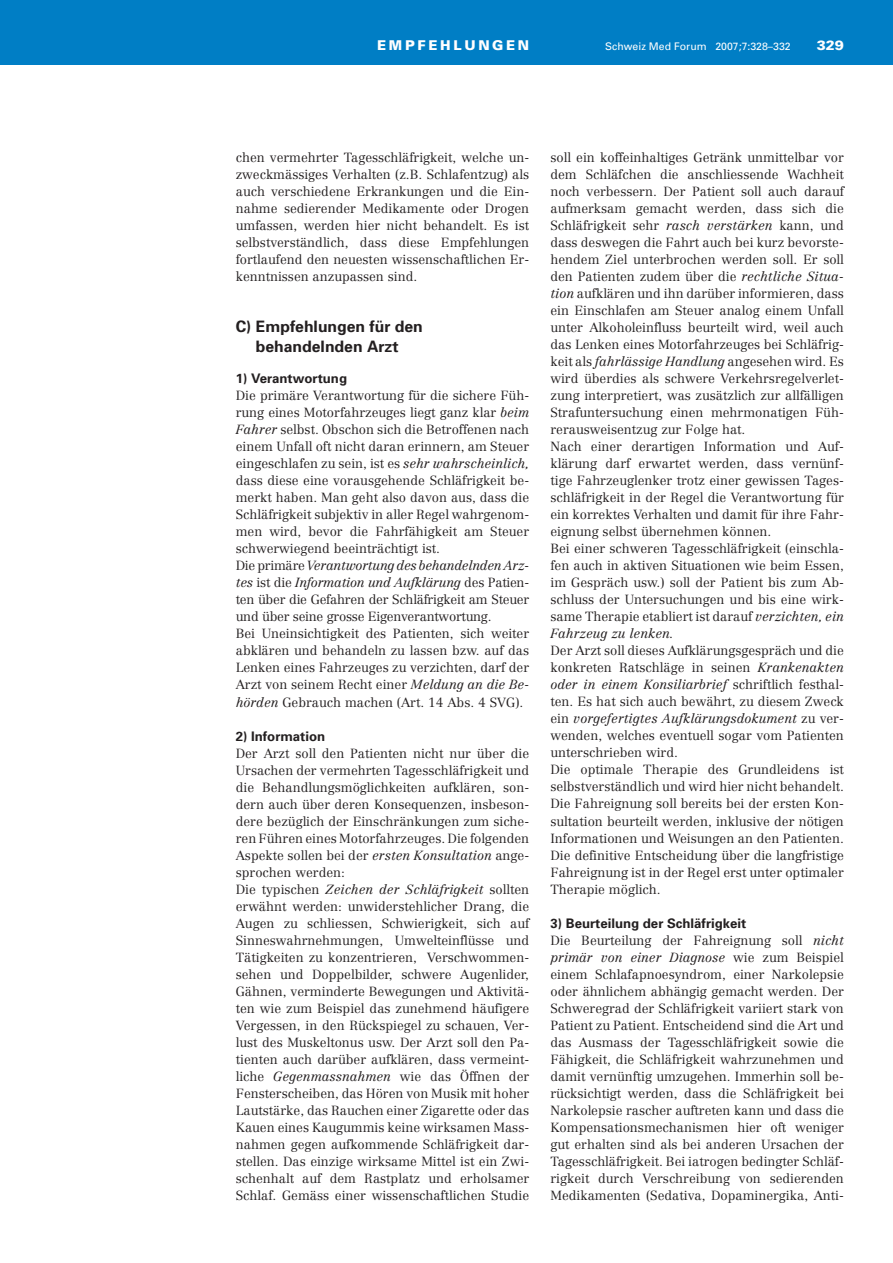
<style>
.page{position:relative;width:893px;height:1263px;background:#fff}
.page>*{position:absolute;margin:0;border:0;box-sizing:border-box;transform-origin:0 0}
.t1{font:700 15.75px/20px "Univers";color:#231f20;text-align:center}
.t2{font:900 13.5px "Univers";letter-spacing:.2em;color:#fff}
.t3{font:700 13.2px "Univers";color:#231f20}
.t4{font:300 13.05px/17px "Centennial";color:#231f20}
.t5{font:10.5px "Univers";color:#fff}
.s1{font-style:italic}
</style>
<div class="page">
<div style="left:0;top:0;width:893px;height:64px;background:#007ec5"></div>
<p class="t2" style="left:377px;top:40px;width:153px">EMPFEHLUNGEN</p>
<p class="t5" style="left:605px;top:42px;width:187px">Schweiz Med Forum 2007;7:328–332</p>
<p class="t2" style="left:817px;top:40px;width:29px">329</p>
<p class="t4" style="left:236px;top:150px;width:295px;text-align:justify">chen vermehrter Tagesschläfrigkeit, welche un&shy;zweckmässiges Verhalten (z.B. Schlafentzug) als auch verschiedene Erkrankungen und die Ein&shy;nahme sedierender Medikamente oder Drogen umfassen, werden hier nicht behandelt. Es ist selbstverständlich, dass diese Empfehlungen fortlaufend den neuesten wissenschaftlichen Er&shy;kenntnissen anzupassen sind.</p>
<p class="t1" style="left:236px;top:318px;width:189px">C) Empfehlungen für den behandelnden Arzt</p>
<p class="t3" style="left:236px;top:373px;width:113px">1) Verantwortung</p>
<p class="t4" style="left:236px;top:388px;width:295px">Die primäre Verantwortung für die sichere Füh&shy;rung eines Motorfahrzeuges liegt ganz klar <span class="s1">beim Fahrer</span> selbst. Obschon sich die Betroffenen nach einem Unfall oft nicht daran erinnern, am Steuer eingeschlafen zu sein, ist es <span class="s1">sehr wahrscheinlich, </span>dass diese eine vorausgehende Schläfrigkeit be&shy;merkt haben. Man geht also davon aus, dass die Schläfrigkeit subjektiv in aller Regel wahrgenom&shy;men wird, bevor die Fahrfähigkeit am Steuer schwerwiegend beeinträchtigt ist.<br>Die primäre <span class="s1">Verantwortung des behandelnden Arz&shy;tes</span> ist die <span class="s1">Information und Aufklärung</span> des Patien&shy;ten über die Gefahren der Schläfrigkeit am Steuer und über seine grosse Eigenverantwortung.<br>Bei Uneinsichtigkeit des Patienten, sich weiter abklären und behandeln zu lassen bzw. auf das Lenken eines Fahrzeuges zu verzichten, darf der Arzt von seinem Recht einer <span class="s1">Meldung an die Be&shy;hörden</span> Gebrauch machen (Art. 14 Abs. 4 SVG).</p>
<p class="t3" style="left:236px;top:731px;width:91px">2) Information</p>
<p class="t4" style="left:236px;top:745px;width:295px">Der Arzt soll den Patienten nicht nur über die Ursachen der vermehrten Tagesschläfrigkeit und die Behandlungsmöglichkeiten aufklären, son&shy;dern auch über deren Konsequenzen, insbeson&shy;dere bezüglich der Einschränkungen zum siche&shy;ren Führen eines Motorfahrzeuges. Die folgenden Aspekte sollen bei der <span class="s1">ersten Konsultation</span> ange&shy;sprochen werden:<br>Die typischen <span class="s1">Zeichen der Schläfrigkeit</span> sollten erwähnt werden: unwiderstehlicher Drang, die Augen zu schliessen, Schwierigkeit, sich auf Sinneswahrnehmungen, Umwelteinflüsse und Tätigkeiten zu konzentrieren, Verschwommen&shy;sehen und Doppelbilder, schwere Augenlider, Gähnen, verminderte Bewegungen und Aktivitä&shy;ten wie zum Beispiel das zunehmend häufigere Vergessen, in den Rückspiegel zu schauen, Ver&shy;lust des Muskeltonus usw. Der Arzt soll den Pa&shy;tienten auch darüber aufklären, dass vermeint&shy;liche <span class="s1">Gegenmassnahmen</span> wie das Öffnen der Fensterscheiben, das Hören von Musik mit hoher Lautstärke, das Rauchen einer Zigarette oder das Kauen eines Kaugummis keine wirksamen Mass&shy;nahmen gegen aufkommende Schläfrigkeit dar&shy;stellen. Das einzige wirksame Mittel ist ein Zwi&shy;schenhalt auf dem Rastplatz und erholsamer Schlaf. Gemäss einer wissenschaftlichen Studie</p>
<p class="t4" style="left:550px;top:150px;width:295px">soll ein koffeinhaltiges Getränk unmittelbar vor dem Schläfchen die anschliessende Wachheit noch verbessern. Der Patient soll auch darauf aufmerksam gemacht werden, dass sich die Schläfrigkeit sehr <span class="s1">rasch verstärken</span> kann, und dass deswegen die Fahrt auch bei kurz bevorste&shy;hendem Ziel unterbrochen werden soll. Er soll den Patienten zudem über die <span class="s1">rechtliche Situa&shy;tion</span> aufklären und ihn darüber informieren, dass ein Einschlafen am Steuer analog einem Unfall unter Alkoholeinfluss beurteilt wird, weil auch das Lenken eines Motorfahrzeuges bei Schläfrig&shy;keit als <span class="s1">fahrlässige Handlung</span> angesehen wird. Es wird überdies als schwere Verkehrsregelverlet&shy;zung interpretiert, was zusätzlich zur allfälligen Strafuntersuchung einen mehrmonatigen Füh&shy;rerausweisentzug zur Folge hat.<br>Nach einer derartigen Information und Auf&shy;klärung darf erwartet werden, dass vernünf&shy;tige Fahrzeuglenker trotz einer gewissen Tages&shy;schläfrigkeit in der Regel die Verantwortung für ein korrektes Verhalten und damit für ihre Fahr&shy;eignung selbst übernehmen können.<br>Bei einer schweren Tagesschläfrigkeit (einschla&shy;fen auch in aktiven Situationen wie beim Essen, im Gespräch usw.) soll der Patient bis zum Ab&shy;schluss der Untersuchungen und bis eine wirk&shy;same Therapie etabliert ist darauf <span class="s1">verzichten, ein Fahrzeug zu lenken.</span></p>
<p class="t4" style="left:550px;top:643px;width:295px">Der Arzt soll dieses Aufklärungsgespräch und die konkreten Ratschläge in seinen <span class="s1">Krankenakten oder in einem Konsiliarbrief</span> schriftlich festhal&shy;ten. Es hat sich auch bewährt, zu diesem Zweck ein <span class="s1">vorgefertigtes Aufklärungsdokument</span> zu ver&shy;wenden, welches eventuell sogar vom Patienten unterschrieben wird.<br>Die optimale Therapie des Grundleidens ist selbstverständlich und wird hier nicht behandelt.<br>Die Fahreignung soll bereits bei der ersten Kon&shy;sultation beurteilt werden, inklusive der nötigen Informationen und Weisungen an den Patienten.<br>Die definitive Entscheidung über die langfristige Fahreignung ist in der Regel erst unter optimaler Therapie möglich.</p>
<p class="t3" style="left:550px;top:918px;width:197px">3) Beurteilung der Schläfrigkeit</p>
<p class="t4" style="left:550px;top:933px;width:295px;text-align:justify">Die Beurteilung der Fahreignung soll <span class="s1">nicht primär von einer Diagnose</span> wie zum Beispiel einem Schlafapnoesyndrom, einer Narkolepsie oder ähnlichem abhängig gemacht werden. Der Schweregrad der Schläfrigkeit variiert stark von Patient zu Patient. Entscheidend sind die Art und das Ausmass der Tagesschläfrigkeit sowie die Fähigkeit, die Schläfrigkeit wahrzunehmen und damit vernünftig umzugehen. Immerhin soll be&shy;rücksichtigt werden, dass die Schläfrigkeit bei Narkolepsie rascher auftreten kann und dass die Kompensationsmechanismen hier oft weniger gut erhalten sind als bei anderen Ursachen der Tagesschläfrigkeit. Bei iatrogen bedingter Schläf&shy;rigkeit durch Verschreibung von sedierenden Medikamenten (Sedativa, Dopaminergika, Anti-</p>
</div>
